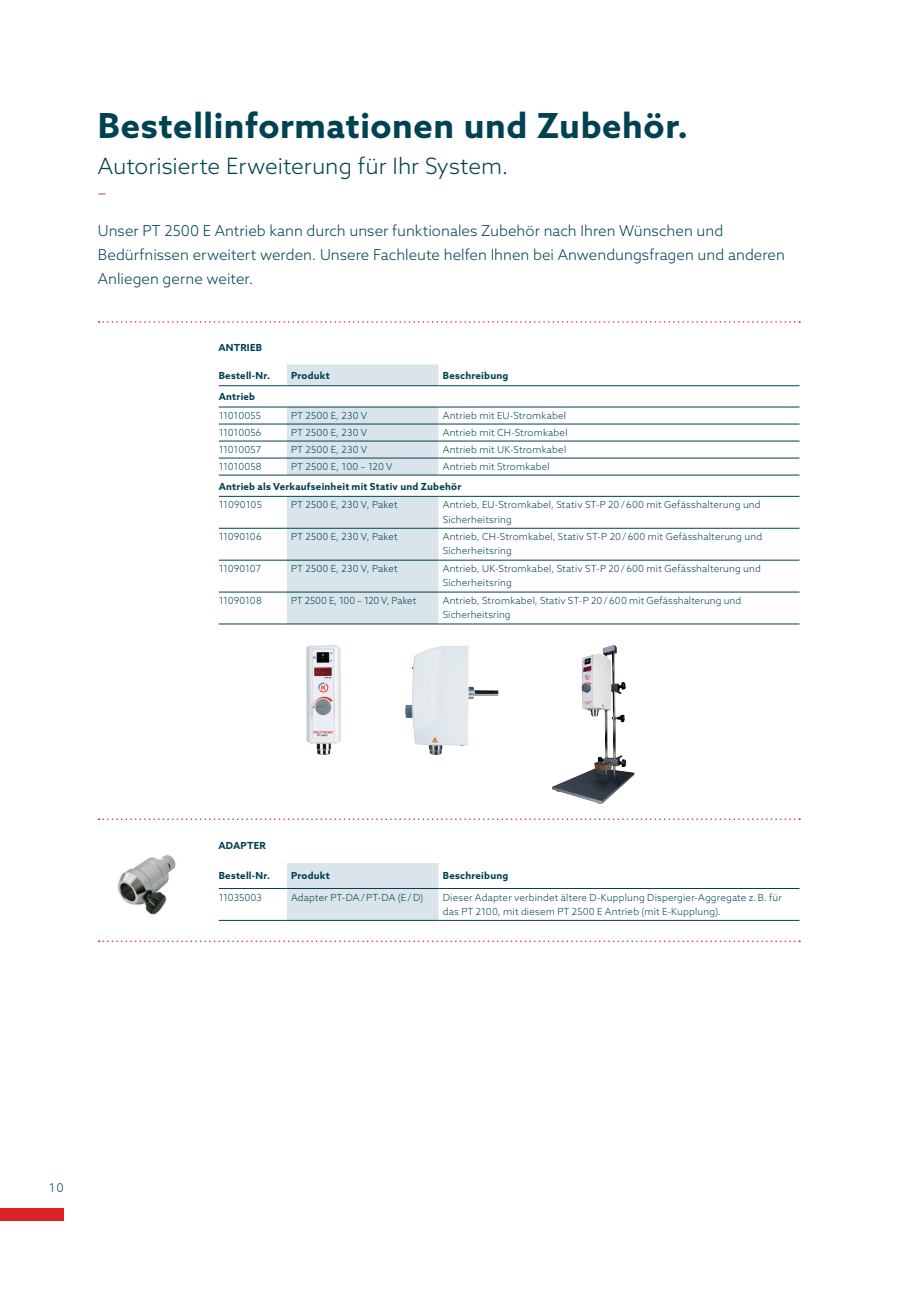
<style>
.page{position:relative;width:919px;height:1289px;background:#fff}
.page>*{position:absolute;margin:0;border:0;box-sizing:border-box;transform-origin:0 0}
.t1{font:700 34.5px "Azo Sans";letter-spacing:.015em;color:#004251}
.t2{font:300 22.5px "Azo Sans";color:#004251}
.t3{font:300 18px "Azo Sans";color:#da2128}
.t4{font:300 15px/24px "Azo Sans";color:#004251}
.t5{font:300 12px "Azo Sans";color:#004251}
.t6{font:300 9.75px/14.2px "Azo Sans";letter-spacing:.015em;color:#004251}
.t7{font:700 9.75px "Azo Sans";letter-spacing:.025em;color:#004251}
.t8{font:300 9.75px "Azo Sans";letter-spacing:-.01em;color:#004251}
.t9{font:300 9.75px "Azo Sans";letter-spacing:-.02em;color:#004251}
</style>
<div class="page">
<img style="left:117px;top:855px;width:59px;height:60px">
<img style="left:552px;top:648px;width:82px;height:156px">
<svg style="left:99px;top:818px;width:701px;height:2px"></svg>
<svg style="left:99px;top:321px;width:701px;height:2px"></svg>
<svg style="left:99px;top:940px;width:701px;height:2px"></svg>
<img style="left:306px;top:645px;width:35px;height:110px">
<img style="left:405px;top:646px;width:93px;height:109px">
<div style="left:287px;top:863px;width:151px;height:57px;background:#d9e5ea"></div>
<hr style="left:219px;top:888px;width:68px;height:1px;background:#004251">
<hr style="left:287px;top:888px;width:151px;height:1px;background:#004251">
<hr style="left:438px;top:888px;width:361px;height:1px;background:#004251">
<hr style="left:219px;top:920px;width:68px;height:1px;background:#004251">
<hr style="left:287px;top:920px;width:151px;height:1px;background:#004251">
<hr style="left:438px;top:920px;width:361px;height:1px;background:#004251">
<svg style="left:287px;top:364px;width:151px;height:259px"></svg>
<hr style="left:219px;top:385px;width:68px;height:1px;background:#004251">
<hr style="left:287px;top:385px;width:151px;height:1px;background:#004251">
<hr style="left:438px;top:385px;width:361px;height:1px;background:#004251">
<hr style="left:219px;top:406px;width:68px;height:1px;background:#004251">
<hr style="left:287px;top:406px;width:151px;height:1px;background:#004251">
<hr style="left:438px;top:406px;width:361px;height:1px;background:#004251">
<hr style="left:219px;top:423px;width:68px;height:1px;background:#004251">
<hr style="left:287px;top:423px;width:151px;height:1px;background:#004251">
<hr style="left:438px;top:423px;width:361px;height:1px;background:#004251">
<hr style="left:219px;top:440px;width:68px;height:1px;background:#004251">
<hr style="left:287px;top:440px;width:151px;height:1px;background:#004251">
<hr style="left:438px;top:440px;width:361px;height:1px;background:#004251">
<hr style="left:219px;top:457px;width:68px;height:1px;background:#004251">
<hr style="left:287px;top:457px;width:151px;height:1px;background:#004251">
<hr style="left:438px;top:457px;width:361px;height:1px;background:#004251">
<hr style="left:219px;top:474px;width:68px;height:1px;background:#004251">
<hr style="left:287px;top:474px;width:151px;height:1px;background:#004251">
<hr style="left:438px;top:474px;width:361px;height:1px;background:#004251">
<hr style="left:219px;top:496px;width:68px;height:1px;background:#004251">
<hr style="left:287px;top:496px;width:151px;height:1px;background:#004251">
<hr style="left:438px;top:496px;width:361px;height:1px;background:#004251">
<hr style="left:219px;top:528px;width:68px;height:1px;background:#004251">
<hr style="left:287px;top:528px;width:151px;height:1px;background:#004251">
<hr style="left:438px;top:528px;width:361px;height:1px;background:#004251">
<hr style="left:219px;top:560px;width:68px;height:1px;background:#004251">
<hr style="left:287px;top:560px;width:151px;height:1px;background:#004251">
<hr style="left:438px;top:560px;width:361px;height:1px;background:#004251">
<hr style="left:219px;top:591px;width:68px;height:1px;background:#004251">
<hr style="left:287px;top:591px;width:151px;height:1px;background:#004251">
<hr style="left:438px;top:591px;width:361px;height:1px;background:#004251">
<hr style="left:219px;top:623px;width:68px;height:1px;background:#004251">
<hr style="left:287px;top:623px;width:151px;height:1px;background:#004251">
<hr style="left:438px;top:623px;width:361px;height:1px;background:#004251">
<div style="left:0;top:1208px;width:64px;height:12px;background:#da2128"></div>
<h1 class="t1" style="left:98px;top:103px;width:591px">Bestellinformationen und Zubehör.</h1>
<h2 class="t2" style="left:98px;top:151px;width:412px">Autorisierte Erweiterung für Ihr System.</h2>
<h3 class="t3" style="left:98px;top:181px;width:10px">–</h3>
<h3 class="t4" style="left:98px;top:218px;width:688px">Unser PT 2500 E Antrieb kann durch unser funktionales Zubehör nach Ihren Wünschen und<br>Bedürfnissen erweitert werden. Unsere Fachleute helfen Ihnen bei Anwendungsfragen und anderen<br>Anliegen gerne weiter.</h3>
<p class="t7" style="left:218px;top:341px;width:45px">ANTRIEB</p>
<p class="t7" style="left:219px;top:369px;width:53px">Bestell-Nr.</p>
<p class="t7" style="left:291px;top:369px;width:40px">Produkt</p>
<p class="t7" style="left:443px;top:369px;width:67px">Beschreibung</p>
<p class="t7" style="left:219px;top:390px;width:38px">Antrieb</p>
<p class="t8" style="left:219px;top:409px;width:44px">11010055</p>
<p class="t6" style="left:291px;top:408px;width:78px">PT 2500 E, 230 V</p>
<p class="t6" style="left:443px;top:408px;width:125px">Antrieb mit EU-Stromkabel</p>
<p class="t8" style="left:219px;top:426px;width:44px">11010056</p>
<p class="t6" style="left:291px;top:425px;width:78px">PT 2500 E, 230 V</p>
<p class="t6" style="left:443px;top:425px;width:126px">Antrieb mit CH-Stromkabel</p>
<p class="t8" style="left:219px;top:443px;width:44px">11010057</p>
<p class="t6" style="left:291px;top:442px;width:78px">PT 2500 E, 230 V</p>
<p class="t6" style="left:443px;top:442px;width:125px">Antrieb mit UK-Stromkabel</p>
<p class="t8" style="left:219px;top:460px;width:44px">11010058</p>
<p class="t6" style="left:291px;top:459px;width:103px">PT 2500 E, 100 – 120 V</p>
<p class="t6" style="left:443px;top:459px;width:109px">Antrieb mit Stromkabel</p>
<p class="t7" style="left:219px;top:479px;width:244px">Antrieb als Verkaufseinheit mit Stativ und Zubehör</p>
<p class="t6" style="left:219px;top:497px;width:45px">11090105</p>
<p class="t6" style="left:291px;top:497px;width:108px">PT 2500 E, 230 V, Paket</p>
<p class="t6" style="left:443px;top:497px;width:319px">Antrieb, EU-Stromkabel, Stativ ST-P 20/600 mit Gefässhalterung und<br>Sicherheitsring</p>
<p class="t8" style="left:219px;top:530px;width:44px">11090106</p>
<p class="t6" style="left:291px;top:529px;width:108px">PT 2500 E, 230 V, Paket</p>
<p class="t6" style="left:443px;top:529px;width:321px">Antrieb, CH-Stromkabel, Stativ ST-P 20/600 mit Gefässhalterung und<br>Sicherheitsring</p>
<p class="t9" style="left:219px;top:562px;width:44px">11090107</p>
<p class="t6" style="left:291px;top:561px;width:108px">PT 2500 E, 230 V, Paket</p>
<p class="t6" style="left:443px;top:561px;width:319px">Antrieb, UK-Stromkabel, Stativ ST-P 20/600 mit Gefässhalterung und<br>Sicherheitsring</p>
<p class="t8" style="left:219px;top:594px;width:45px">11090108</p>
<p class="t8" style="left:291px;top:594px;width:127px">PT 2500 E, 100 – 120 V, Paket</p>
<p class="t6" style="left:443px;top:593px;width:300px">Antrieb, Stromkabel, Stativ ST-P 20/600 mit Gefässhalterung und<br>Sicherheitsring</p>
<p class="t7" style="left:218px;top:839px;width:49px">ADAPTER</p>
<p class="t7" style="left:219px;top:869px;width:53px">Bestell-Nr.</p>
<p class="t7" style="left:291px;top:869px;width:40px">Produkt</p>
<p class="t7" style="left:443px;top:869px;width:67px">Beschreibung</p>
<p class="t6" style="left:219px;top:890px;width:44px">11035003</p>
<p class="t6" style="left:291px;top:890px;width:134px">Adapter PT-DA/PT-DA (E/D)</p>
<p class="t6" style="left:443px;top:890px;width:340px">Dieser Adapter verbindet ältere D-Kupplung Dispergier-Aggregate z.B. für das PT 2100, mit diesem PT 2500 E Antrieb (mit E-Kupplung).</p>
<p class="t5" style="left:49px;top:1179px;width:16px">10</p>
</div>
